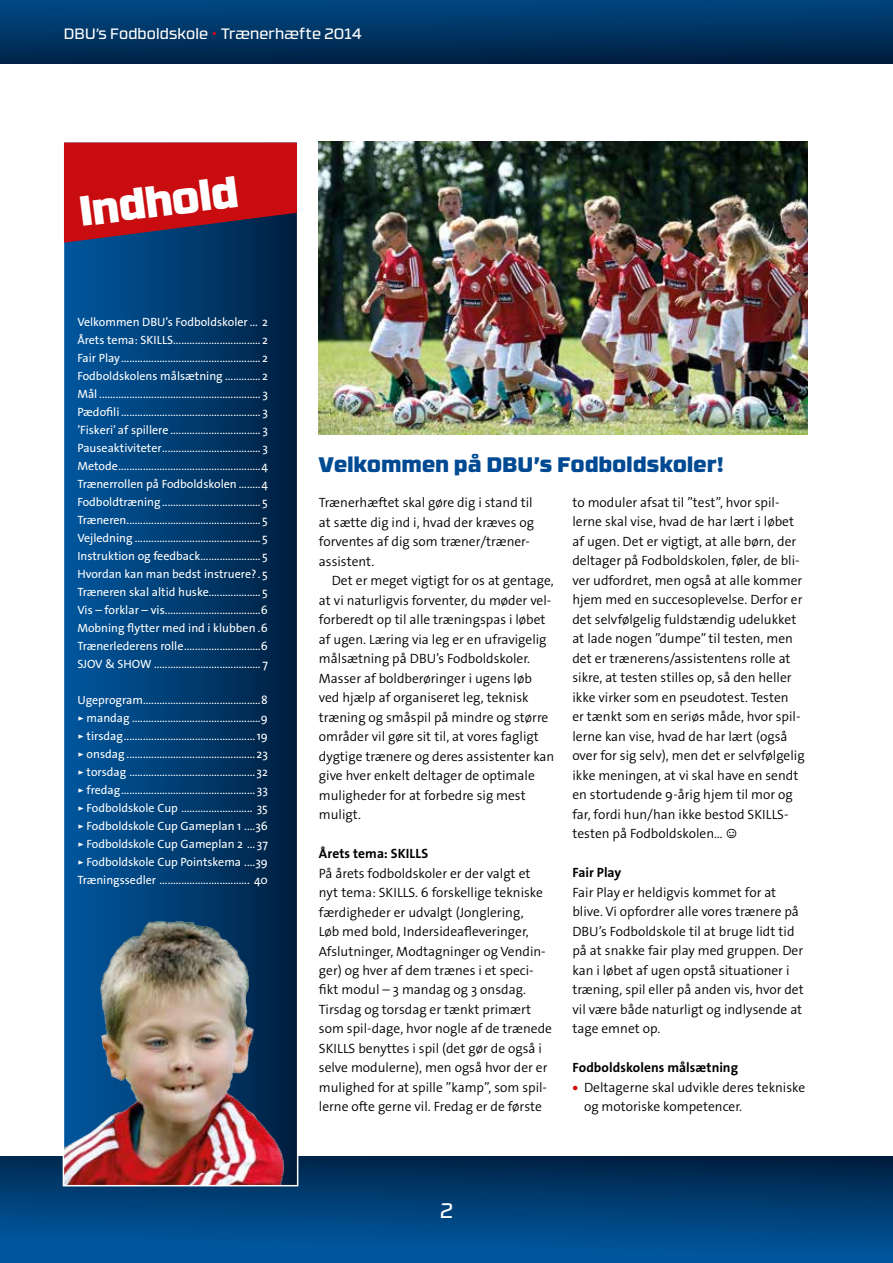
<style>
.page{position:relative;width:893px;height:1263px;background:#fff}
.page>*{position:absolute;margin:0;border:0;box-sizing:border-box;transform-origin:0 0}
.t1{font:900 42px "RB No 3.1";color:#fff}
.t2{font:900 21px "RB No 3.1";letter-spacing:.02em;color:#004a93}
.t3{font:21px "RB No 3.1";color:#fff}
.t4{font:15px "RB No 3.1";letter-spacing:.01em;color:#fff}
.t5{font:300 13.5px/19.5px "The Sans OT4";color:#000}
.t6{font:700 13.5px "The Sans OT7";letter-spacing:.005em;color:#000}
.t7{font:12px/18px "The Sans OT5 Plain";color:#fff;text-align:justify}
.s1{color:#c90c0f}
.s2{font-family:"The Sans OT8";font-weight:800;color:#c90c0f}
</style>
<div class="page">
<div style="left:0;top:1157px;width:893px;height:106px;background:linear-gradient(to bottom,#002448,#005ca7)"></div>
<div style="left:0;top:0;width:893px;height:64px;background:linear-gradient(to bottom,#004883,#002042)"></div>
<svg style="left:62px;top:142px;width:237px;height:1045px;background:#224a73"></svg>
<img style="left:319px;top:142px;width:489px;height:292px">
<svg style="left:64px;top:143px;width:233px;height:100px;background:#aa111b"></svg>
<p class="t4" style="left:64px;top:22px;width:299px">DBU’s Fodboldskole <span class="s1">•</span> Trænerhæfte 2014</p>
<h1 class="t1" style="left:75px;top:176px;width:161px;rotate:-7deg">Indhold</h1>
<p class="t7" style="left:77px;top:313px;width:192px">Velkommen DBU’s Fodboldskoler ... 2<br>Årets tema: SKILLS................................2<br>Fair Play...................................................2<br>Fodboldskolens målsætning .............2<br>Mål ........................................................... 3<br>Pædofili ................................................... 3 ’Fiskeri’ af spillere ................................. 3<br>Pauseaktiviteter.................................... 3<br>Metode....................................................4<br>Trænerrollen på Fodboldskolen ........4<br>Fodboldtræning.................................... 5<br>Træneren................................................. 5<br>Vejledning .............................................. 5<br>Instruktion og feedback...................... 5<br>Hvordan kan man bedst instruere? . 5<br>Træneren skal altid huske................... 5<br>Vis – forklar – vis...................................6<br>Mobning flytter med ind i klubben .6<br>Trænerlederens rolle............................6<br>SJOV &amp; SHOW ....................................... 7</p>
<p class="t7" style="left:77px;top:691px;width:192px">Ugeprogram...........................................8 ▹ mandag ...............................................9 ▹ tirsdag................................................19 ▹ onsdag ...............................................23 ▹ torsdag ..............................................32 ▹ fredag................................................. 33 ▹ Fodboldskole Cup .......................... 35 ▹ Fodboldskole Cup Gameplan 1 ....36 ▹ Fodboldskole Cup Gameplan 2 ... 37 ▹ Fodboldskole Cup Pointskema ....39<br>Træningssedler ................................. 40</p>
<h2 class="t2" style="left:319px;top:446px;width:406px">Velkommen på DBU’s Fodboldskoler!</h2>
<p class="t5" style="left:319px;top:493px;width:217px">Trænerhæftet skal gøre dig i stand til at sætte dig ind i, hvad der kræves og forventes af dig som træner/træner&shy;assistent.</p>
<p class="t5" style="left:319px;top:571px;width:237px;text-indent:13px">Det er meget vigtigt for os at gentage, at vi naturligvis forventer, du møder vel&shy;forberedt op til alle træningspas i løbet af ugen. Læring via leg er en ufravigelig målsætning på DBU’s Fodboldskoler.<br>Masser af boldberøringer i ugens løb ved hjælp af organiseret leg, teknisk træning og småspil på mindre og større områder vil gøre sit til, at vores fagligt dygtige trænere og deres assistenter kan give hver enkelt deltager de optimale muligheder for at forbedre sig mest muligt.</p>
<p class="t6" style="left:319px;top:845px;width:111px">Årets tema: SKILLS</p>
<p class="t5" style="left:319px;top:863px;width:235px">På årets fodboldskoler er der valgt et nyt tema: SKILLS. 6 forskellige tekniske færdigheder er udvalgt (Jonglering,<br>Løb med bold, Indersideafleveringer, Afslutninger, Modtagninger og Vendin&shy;ger) og hver af dem trænes i et speci&shy;fikt modul – 3 mandag og 3 onsdag.<br>Tirsdag og torsdag er tænkt primært som spil-dage, hvor nogle af de trænede SKILLS benyttes i spil (det gør de også i selve modulerne), men også hvor der er mulighed for at spille ”kamp”, som spil&shy;lerne ofte gerne vil. Fredag er de første</p>
<p class="t5" style="left:572px;top:493px;width:234px">to moduler afsat til ”test”, hvor spil&shy;lerne skal vise, hvad de har lært i løbet af ugen. Det er vigtigt, at alle børn, der deltager på Fodboldskolen, føler, de bli&shy;ver udfordret, men også at alle kommer hjem med en succesoplevelse. Derfor er det selvfølgelig fuldstændig udelukket at lade nogen ”dumpe” til testen, men det er trænerens/assistentens rolle at sikre, at testen stilles op, så den heller ikke virker som en pseudotest. Testen<br>er tænkt som en seriøs måde, hvor spil&shy;lerne kan vise, hvad de har lært (også over for sig selv), men det er selvfølgelig ikke meningen, at vi skal have en sendt en stortudende 9-årig hjem til mor og far, fordi hun/han ikke bestod SKILLS&shy;testen på Fodboldskolen… ☺</p>
<p class="t6" style="left:572px;top:864px;width:50px">Fair Play</p>
<p class="t5" style="left:572px;top:883px;width:233px">Fair Play er heldigvis kommet for at blive. Vi opfordrer alle vores trænere på DBU’s Fodboldskole til at bruge lidt tid på at snakke fair play med gruppen. Der kan i løbet af ugen opstå situationer i træning, spil eller på anden vis, hvor det vil være både naturligt og indlysende at tage emnet op.</p>
<p class="t6" style="left:572px;top:1059px;width:167px">Fodboldskolens målsætning</p>
<p class="t5" style="left:584px;top:1077px;width:223px;text-indent:-12px"><span class="s2">•</span> Deltagerne skal udvikle deres tekniske og motoriske kompetencer.</p>
<h2 class="t3" style="left:440px;top:1195px;width:14px">2</h2>
</div>
